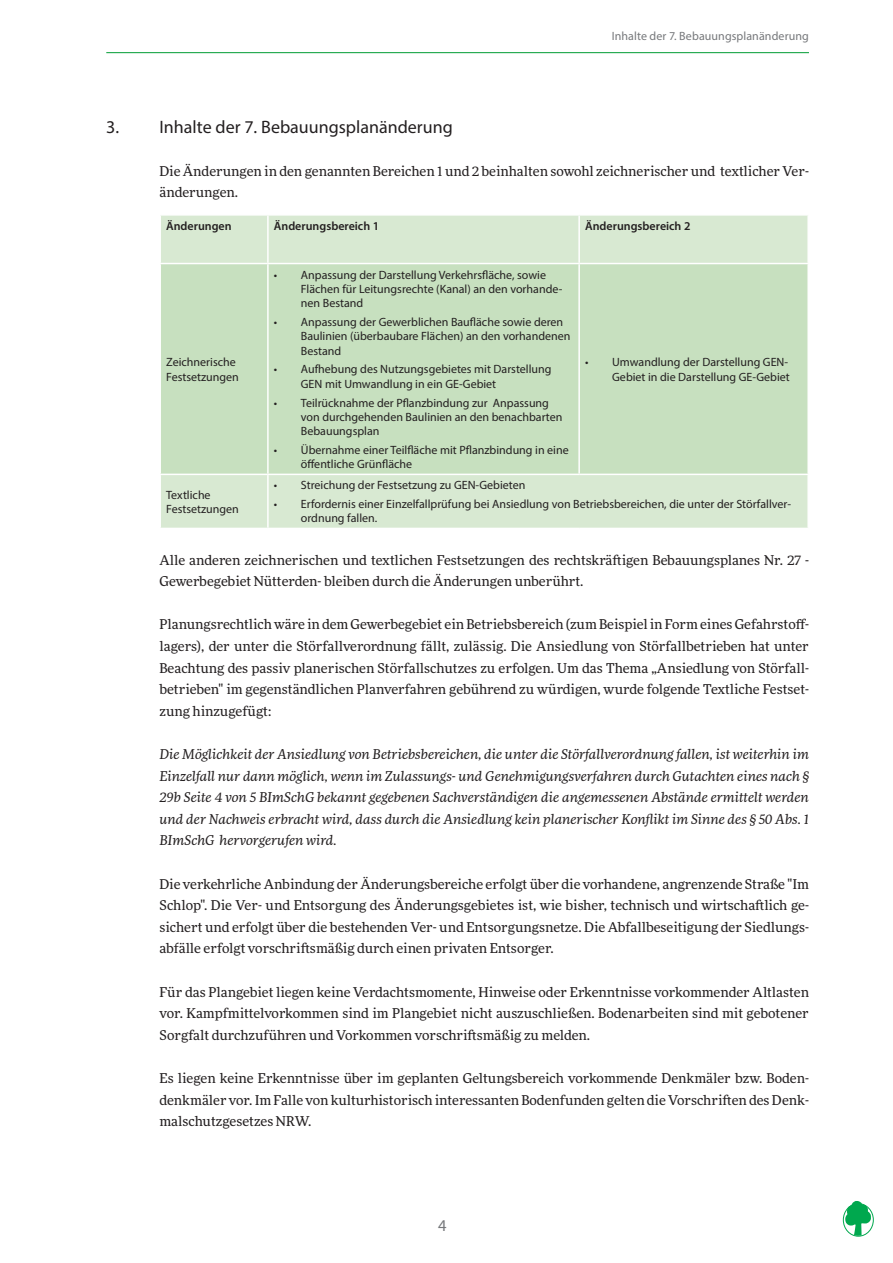
<style>
.page{position:relative;width:893px;height:1263px;background:#fff}
.page>*{position:absolute;margin:0;border:0;box-sizing:border-box;transform-origin:0 0}
.t1{font:18px "Myriad Pro";color:#231f20}
.t2{font:16.5px "Myriad Pro";color:#76787b}
.Fließtext{font:13.5px/21.6px "More Pro";color:#231f20;text-align:justify}
.Fließtext-2{font:italic 13.5px/21.6px "More Pro";color:#231f20;text-align:justify}
.Tabellentext{font:12px/14.4px "Myriad Pro";color:#231f20}
.Tabellenüberschrift{font:600 12px "Myriad Pro";color:#231f20}
.t3{font:12px "Myriad Pro";letter-spacing:.005em;color:#76787b}
</style>
<div class="page">
<hr style="left:106px;top:52px;width:703px;height:1px;background:#009c33">
<svg style="left:845px;top:1201px;width:26px;height:35px"></svg>
<div style="left:843px;top:1203px;width:31px;height:33px;border:1px solid #00a84e;border-radius:50%"></div>
<div style="left:161px;top:216px;width:646px;height:312px;background:#d8e9d2"></div>
<div style="left:161px;top:264px;width:646px;height:210px;background:#c7e0bf"></div>
<hr style="left:267px;top:216px;width:2px;height:47px;background:#fff">
<hr style="left:578px;top:216px;width:2px;height:47px;background:#fff">
<hr style="left:159px;top:263px;width:109px;height:1px;background:#fff">
<hr style="left:268px;top:263px;width:311px;height:1px;background:#fff">
<hr style="left:267px;top:264px;width:2px;height:210px;background:#fff">
<hr style="left:579px;top:263px;width:230px;height:1px;background:#fff">
<hr style="left:578px;top:264px;width:2px;height:210px;background:#fff">
<hr style="left:159px;top:474px;width:109px;height:1px;background:#fff">
<hr style="left:268px;top:474px;width:311px;height:1px;background:#fff">
<hr style="left:267px;top:475px;width:2px;height:53px;background:#fff">
<hr style="left:579px;top:474px;width:230px;height:1px;background:#fff">
<p class="t3" style="left:612px;top:28px;width:199px">Inhalte der 7. Bebauungsplanänderung</p>
<p class="t1" style="left:106px;top:115px;width:348px">3. Inhalte der 7. Bebauungsplanänderung</p>
<p class="Fließtext" style="left:159px;top:159px;width:651px">Die Änderungen in den genannten Bereichen 1 und 2 beinhalten sowohl zeichnerischer und textlicher Ver&shy;änderungen.</p>
<p class="Tabellenüberschrift" style="left:166px;top:218px;width:67px">Änderungen</p>
<p class="Tabellenüberschrift" style="left:274px;top:218px;width:107px">Änderungsbereich 1</p>
<p class="Tabellenüberschrift" style="left:585px;top:218px;width:107px">Änderungsbereich 2</p>
<p class="Tabellentext" style="left:166px;top:355px;width:74px">Zeichnerische<br>Festsetzungen</p>
<p class="Tabellentext" style="left:301px;top:267px;width:263px;text-indent:-27px">• Anpassung der Darstellung Verkehrsfläche, sowie<br>Flächen für Leitungsrechte (Kanal) an den vorhande&shy;nen Bestand</p>
<p class="Tabellentext" style="left:301px;top:315px;width:271px;text-indent:-27px">• Anpassung der Gewerblichen Baufläche sowie deren<br>Baulinien (überbaubare Flächen) an den vorhandenen<br>Bestand</p>
<p class="Tabellentext" style="left:301px;top:362px;width:252px;text-indent:-27px">• Aufhebung des Nutzungsgebietes mit Darstellung<br>GEN mit Umwandlung in ein GE-Gebiet</p>
<p class="Tabellentext" style="left:301px;top:395px;width:263px;text-indent:-27px">• Teilrücknahme der Pflanzbindung zur Anpassung von durchgehenden Baulinien an den benachbarten<br>Bebauungsplan</p>
<p class="Tabellentext" style="left:301px;top:442px;width:269px;text-indent:-27px">• Übernahme einer Teilfläche mit Pflanzbindung in eine öffentliche Grünfläche</p>
<p class="Tabellentext" style="left:585px;top:355px;width:206px;text-align:right">• Umwandlung der Darstellung GEN-<br>Gebiet in die Darstellung GE-Gebiet</p>
<p class="Tabellentext" style="left:274px;top:478px;width:253px">• Streichung der Festsetzung zu GEN-Gebieten</p>
<p class="Tabellentext" style="left:301px;top:497px;width:492px;text-indent:-27px">• Erfordernis einer Einzelfallprüfung bei Ansiedlung von Betriebsbereichen, die unter der Störfallver&shy;ordnung fallen.</p>
<p class="Fließtext" style="left:159px;top:548px;width:651px">Alle anderen zeichnerischen und textlichen Festsetzungen des rechtskräftigen Bebauungsplanes Nr. 27 -<br>Gewerbegebiet Nütterden- bleiben durch die Änderungen unberührt.</p>
<p class="Fließtext" style="left:159px;top:613px;width:651px">Planungsrechtlich wäre in dem Gewerbegebiet ein Betriebsbereich (zum Beispiel in Form eines Gefahrstoff&shy;lagers), der unter die Störfallverordnung fällt, zulässig. Die Ansiedlung von Störfallbetrieben hat unter Beachtung des passiv planerischen Störfallschutzes zu erfolgen. Um das Thema „Ansiedlung von Störfall&shy;betrieben" im gegenständlichen Planverfahren gebührend zu würdigen, wurde folgende Textliche Festset&shy;zung hinzugefügt:</p>
<p class="Fließtext-2" style="left:159px;top:743px;width:651px">Die Möglichkeit der Ansiedlung von Betriebsbereichen, die unter die Störfallverordnung fallen, ist weiterhin im Einzelfall nur dann möglich, wenn im Zulassungs- und Genehmigungsverfahren durch Gutachten eines nach § 29b Seite 4 von 5 BImSchG bekannt gegebenen Sachverständigen die angemessenen Abstände ermittelt werden und der Nachweis erbracht wird, dass durch die Ansiedlung kein planerischer Konflikt im Sinne des § 50 Abs. 1<br>BImSchG hervorgerufen wird.</p>
<p class="Fließtext" style="left:159px;top:872px;width:651px">Die verkehrliche Anbindung der Änderungsbereiche erfolgt über die vorhandene, angrenzende Straße "Im Schlop". Die Ver- und Entsorgung des Änderungsgebietes ist, wie bisher, technisch und wirtschaftlich ge&shy;sichert und erfolgt über die bestehenden Ver- und Entsorgungsnetze. Die Abfallbeseitigung der Siedlungs&shy;abfälle erfolgt vorschriftsmäßig durch einen privaten Entsorger.</p>
<p class="Fließtext" style="left:159px;top:980px;width:651px">Für das Plangebiet liegen keine Verdachtsmomente, Hinweise oder Erkenntnisse vorkommender Altlasten vor. Kampfmittelvorkommen sind im Plangebiet nicht auszuschließen. Bodenarbeiten sind mit gebotener Sorgfalt durchzuführen und Vorkommen vorschriftsmäßig zu melden.</p>
<p class="Fließtext" style="left:159px;top:1067px;width:651px">Es liegen keine Erkenntnisse über im geplanten Geltungsbereich vorkommende Denkmäler bzw. Boden&shy;denkmäler vor. Im Falle von kulturhistorisch interessanten Bodenfunden gelten die Vorschriften des Denk&shy;malschutzgesetzes NRW.</p>
<p class="Tabellentext" style="left:166px;top:487px;width:74px">Textliche<br>Festsetzungen</p>
<p class="t2" style="left:438px;top:1215px;width:10px">4</p>
</div>
